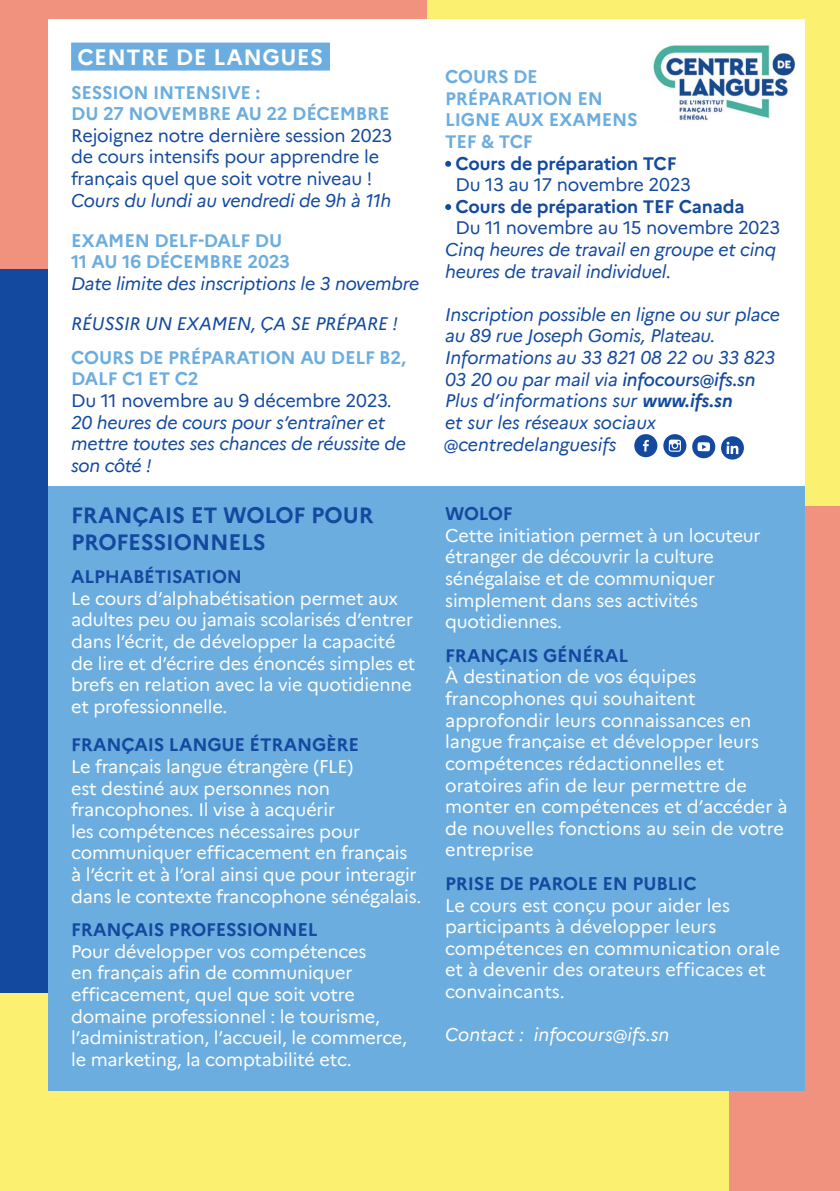
<style>
.page{position:relative;width:840px;height:1191px;background:#fff}
.page>*{position:absolute;margin:0;border:0;box-sizing:border-box;transform-origin:0 0}
.t1{font:700 22px/26.4px "Marianne";letter-spacing:-.01em;color:#13499f}
.t2{font:700 22px "Marianne";letter-spacing:.02em;color:#fff}
.t3{font:18px/21.6px "Marianne";letter-spacing:-.01em;color:#fff}
.t4{font:italic 18px/21.8px "Marianne";letter-spacing:-.01em;color:#13499f}
.t5{font:18px/21.6px "Marianne";letter-spacing:-.01em;color:#13499f}
.t6{font:700 18px/21.6px "Marianne";letter-spacing:-.01em;color:#6caddf}
.t7{font:700 18px "Marianne";letter-spacing:-.01em;color:#13499f}
.t8{font:italic 18px "Marianne";color:#fff}
.s1{font-weight:500}
.s2{font-weight:700}
</style>
<div class="page">
<div style="left:0;top:242px;width:279px;height:752px;background:#13499f"></div>
<div style="left:279px;top:507px;width:560px;height:684px;background:#f1927f"></div>
<div style="left:0;top:994px;width:728px;height:197px;background:#fbf070"></div>
<div style="left:426px;top:0;width:413px;height:506px;background:#fbf070"></div>
<div style="left:0;top:0;width:426px;height:268px;background:#f1927f"></div>
<div style="left:49px;top:19px;width:755px;height:1072px;background:#fff"></div>
<div style="left:71px;top:43px;width:259px;height:28px;background:#6caddf"></div>
<svg style="left:445px;top:161px;width:6px;height:6px"></svg>
<svg style="left:445px;top:204px;width:6px;height:6px"></svg>
<svg style="left:720px;top:436px;width:23px;height:24px"></svg>
<svg style="left:726px;top:442px;width:12px;height:12px"></svg>
<svg style="left:691px;top:435px;width:24px;height:23px"></svg>
<svg style="left:697px;top:442px;width:12px;height:9px"></svg>
<div style="left:663px;top:434px;width:23px;height:23px;background:#13499f;border-radius:50%"></div>
<svg style="left:668px;top:439px;width:12px;height:13px"></svg>
<div style="left:633px;top:434px;width:24px;height:23px;background:#13499f;border-radius:50%"></div>
<svg style="left:642px;top:440px;width:6px;height:11px"></svg>
<img style="left:653px;top:45px;width:143px;height:75px">
<div style="left:49px;top:486px;width:755px;height:605px;background:#6caddf"></div>
<p class="t2" style="left:77px;top:40px;width:247px">CENTRE DE LANGUES</p>
<p class="t6" style="left:71px;top:80px;width:320px">SESSION INTENSIVE :<br>DU 27 NOVEMBRE AU 22 DÉCEMBRE</p>
<p class="t5" style="left:71px;top:123px;width:322px">Rejoignez notre dernière session 2023 de cours intensifs pour apprendre le français quel que soit votre niveau !</p>
<p class="t4" style="left:71px;top:188px;width:321px">Cours du lundi au vendredi de 9h à 11h</p>
<p class="t6" style="left:71px;top:228px;width:220px">EXAMEN DELF-DALF DU<br>11 AU 16 DÉCEMBRE 2023</p>
<p class="t4" style="left:71px;top:271px;width:349px">Date limite des inscriptions le 3 novembre</p>
<p class="t4" style="left:71px;top:311px;width:328px">RÉUSSIR UN EXAMEN, ÇA SE PRÉPARE !</p>
<p class="t6" style="left:71px;top:345px;width:336px">COURS DE PRÉPARATION AU DELF B2,<br>DALF C1 ET C2</p>
<p class="t5" style="left:71px;top:388px;width:322px">Du 11 novembre au 9 décembre 2023.</p>
<p class="t4" style="left:71px;top:410px;width:336px">20 heures de cours pour s’entraîner et mettre toutes ses chances de réussite de son côté !</p>
<p class="t1" style="left:71px;top:500px;width:303px">FRANÇAIS ET WOLOF POUR<br>PROFESSIONNELS</p>
<p class="t7" style="left:71px;top:563px;width:172px">ALPHABÉTISATION</p>
<p class="t3" style="left:71px;top:586px;width:346px">Le cours d’alphabétisation permet aux adultes peu ou jamais scolarisés d’entrer dans l’écrit, de développer la capacité de lire et d’écrire des énoncés simples et brefs en relation avec la vie quotidienne et professionnelle.</p>
<p class="t7" style="left:71px;top:731px;width:289px">FRANÇAIS LANGUE ÉTRANGÈRE</p>
<p class="t3" style="left:71px;top:754px;width:351px">Le français langue étrangère (FLE)<br>est destiné aux personnes non francophones. Il vise à acquérir<br>les compétences nécessaires pour communiquer efficacement en français à l’écrit et à l’oral ainsi que pour interagir dans le contexte francophone sénégalais.</p>
<p class="t7" style="left:71px;top:915px;width:248px">FRANÇAIS PROFESSIONNEL</p>
<p class="t3" style="left:71px;top:939px;width:337px">Pour développer vos compétences<br>en français afin de communiquer efficacement, quel que soit votre domaine professionnel : le tourisme, l’administration, l’accueil, le commerce, le marketing, la comptabilité etc.</p>
<p class="t6" style="left:445px;top:64px;width:194px">COURS DE<br>PRÉPARATION EN<br>LIGNE AUX EXAMENS<br>TEF &amp; TCF</p>
<p class="t7" style="left:455px;top:149px;width:222px">Cours de préparation TCF</p>
<p class="t5" style="left:455px;top:173px;width:236px">Du 13 au 17 novembre 2023</p>
<p class="t7" style="left:455px;top:192px;width:290px">Cours de préparation TEF Canada</p>
<p class="t5" style="left:455px;top:216px;width:326px">Du 11 novembre au 15 novembre 2023</p>
<p class="t4" style="left:445px;top:237px;width:332px">Cinq heures de travail en groupe et cinq heures de travail individuel.</p>
<p class="t4" style="left:443px;top:302px;width:337px">Inscription possible en ligne ou sur place au 89 rue Joseph Gomis, Plateau.<br>Informations au 33 821 08 22 ou 33 823<br>03 20 ou par mail via <span class="s1">infocours@ifs.sn </span>Plus d’informations sur <span class="s2">www.ifs.sn<br></span>et sur les réseaux sociaux @centredelanguesifs</p>
<p class="t7" style="left:445px;top:500px;width:69px">WOLOF</p>
<p class="t3" style="left:445px;top:523px;width:317px">Cette initiation permet à un locuteur étranger de découvrir la culture sénégalaise et de communiquer simplement dans ses activités quotidiennes.</p>
<p class="t7" style="left:445px;top:641px;width:184px">FRANÇAIS GÉNÉRAL</p>
<p class="t3" style="left:445px;top:665px;width:343px">À destination de vos équipes francophones qui souhaitent approfondir leurs connaissances en langue française et développer leurs compétences rédactionnelles et oratoires afin de leur permettre de monter en compétences et d’accéder à de nouvelles fonctions au sein de votre entreprise</p>
<p class="t7" style="left:445px;top:869px;width:253px">PRISE DE PAROLE EN PUBLIC</p>
<p class="t3" style="left:445px;top:893px;width:336px">Le cours est conçu pour aider les participants à développer leurs compétences en communication orale et à devenir des orateurs efficaces et convaincants.</p>
<p class="t8" style="left:445px;top:1020px;width:225px">Contact : infocours@ifs.sn</p>
</div>
